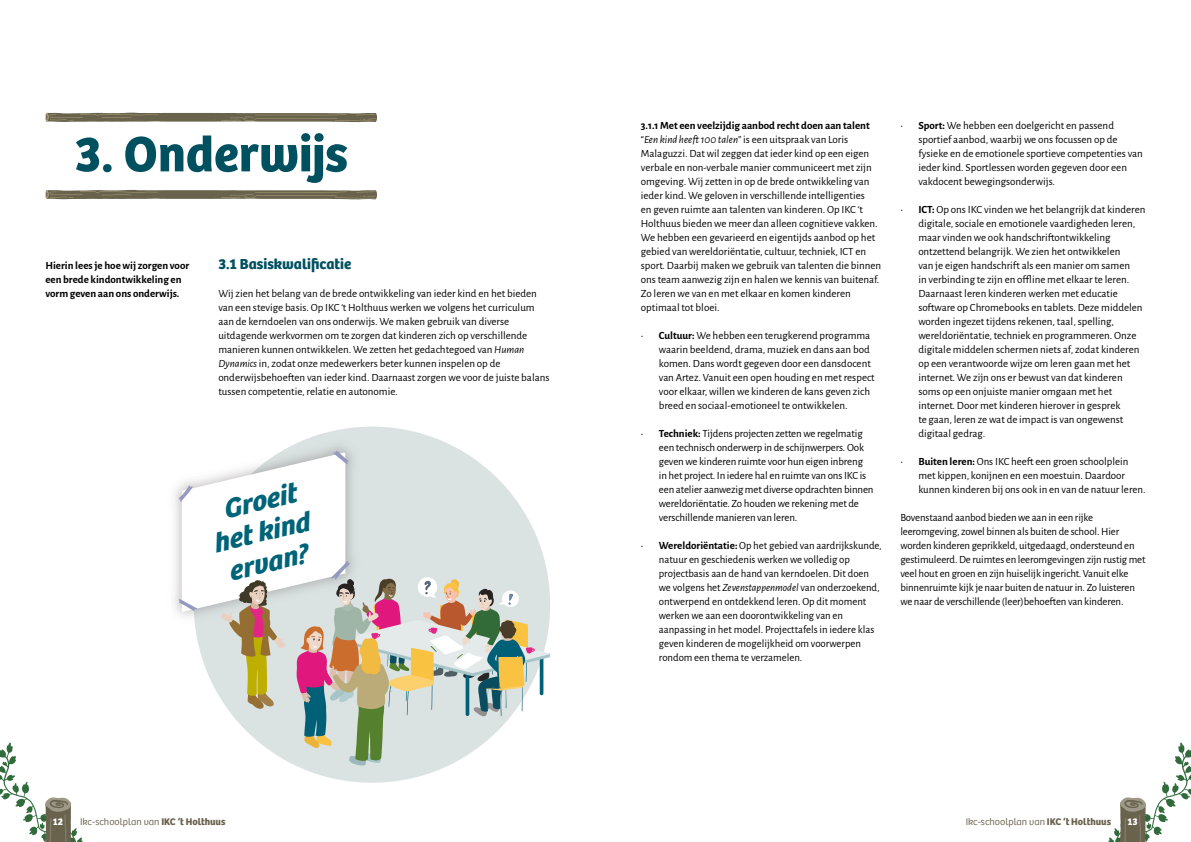
<style>
.page{position:relative;width:1191px;height:842px;background:#fff}
.page>*{position:absolute;margin:0;border:0;box-sizing:border-box;transform-origin:0 0}
.t1{font:700 51.6px "Bree";color:#005060}
.t2{font:italic 700 28.2px/30.7px "Bree";color:#006479;text-align:center}
.t3{font:700 15px "Bree";color:#005060}
.t4{font:11px/14px "Alegreya Sans";color:#000}
.t5{font:700 11px/14px "Alegreya Sans";color:#000}
.t6{font:300 10px "Bree";color:#69624d}
.t7{font:700 10px "Bree";color:#fff}
.s1{font-style:italic}
.s2{font-weight:700}
</style>
<div class="page">
<svg style="left:45px;top:190px;width:332px;height:9px;background:#766f59"></svg>
<svg style="left:45px;top:113px;width:332px;height:9px;background:#766f59"></svg>
<div style="left:194px;top:427px;width:356px;height:356px;background:#dbe2e2;border-radius:50%"></div>
<img style="left:174px;top:487px;width:5px;height:126px">
<svg style="left:179px;top:451px;width:371px;height:314px"></svg>
<svg style="left:1108px;top:742px;width:83px;height:100px"></svg>
<svg style="left:0;top:742px;width:83px;height:100px"></svg>
<h1 class="t1" style="left:75px;top:113px;width:275px">3. Onderwijs</h1>
<p class="t5" style="left:45px;top:258px;width:145px">Hierin leesje hoewij zorgen voor een brede kindontwikkeling en vorm geven aan ons onderwijs.</p>
<h3 class="t3" style="left:218px;top:252px;width:134px">3.1 Basiskwalificatie</h3>
<p class="t4" style="left:218px;top:286px;width:332px">Wij zien het belang van de brede ontwikkeling van ieder kind en het bieden van een stevige basis. Op IKC ‘t Holthuus werken we volgens het curriculum aan de kerndoelen van ons onderwijs. We maken gebruik van diverse uitdagende werkvormen om te zorgen dat kinderen zich op verschillende manieren kunnen ontwikkelen. We zetten het gedachtegoed van <span class="s1">Human Dynamics</span> in, zodat onze medewerkers beter kunnen inspelen op de onderwijsbehoeften van ieder kind. Daarnaast zorgen we voor de juiste balans tussen competentie, relatie en autonomie.</p>
<h2 class="t2" style="left:202px;top:496px;width:100px;rotate:-13deg">Groeit het kind ervan?</h2>
<p class="t4" style="left:641px;top:118px;width:242px"><span class="s2">3.1.1Met een veelzijdig aanbod recht doen aan talent </span>“<span class="s1">Een kind heeft 100 talen</span>” is een uitspraak van Loris Malaguzzi. Dat wil zeggen dat ieder kind op een eigen verbale en non-verbale manier communiceert met zijn omgeving. Wij zetten in op de brede ontwikkeling van ieder kind. We geloven in verschillende intelligenties<br>en geven ruimte aan talenten van kinderen. Op IKC ‘t Holthuus bieden we meer dan alleen cognitieve vakken.<br>We hebben een gevarieerd en eigentijds aanbod op het gebied van wereldoriëntatie, cultuur, techniek, ICT en sport. Daarbij maken we gebruik van talenten die binnen ons team aanwezig zijn en halen we kennis van buitenaf.<br>Zo leren we van en met elkaar en komen kinderen optimaal tot bloei.</p>
<p class="t4" style="left:659px;top:328px;width:217px;text-indent:-18px">• <span class="s2">Cultuur:</span> We hebben een terugkerend programma waarin beeldend, drama, muziek en dans aan bod komen. Dans wordt gegeven door een dansdocent van Artez. Vanuit een open houding en met respect voor elkaar, willen we kinderen de kans geven zich breed en sociaal-emotioneel te ontwikkelen.</p>
<p class="t4" style="left:659px;top:426px;width:216px;text-indent:-18px">• <span class="s2">Techniek:</span> Tijdens projecten zetten we regelmatig een technisch onderwerp in de schijnwerpers. Ook geven we kinderen ruimte voor hun eigen inbreng in het project. In iedere hal en ruimte van ons IKC is een atelier aanwezig met diverse opdrachten binnen wereldoriëntatie. Zo houden we rekening met de verschillende manieren van leren.</p>
<p class="t4" style="left:659px;top:538px;width:224px;text-indent:-18px">• <span class="s2">Wereldoriëntatie:</span>Op het gebied van aardrijkskunde, natuur en geschiedenis werken we volledig op projectbasis aan de hand van kerndoelen. Dit doen we volgens het <span class="s1">Zevenstappenmodel</span> van onderzoekend, ontwerpend en ontdekkend leren. Op dit moment werken we aan een doorontwikkeling van en aanpassing in het model. Projecttafels in iedere klas geven kinderen de mogelijkheid om voorwerpen rondom een thema te verzamelen.</p>
<p class="t4" style="left:918px;top:118px;width:226px;text-indent:-18px">• <span class="s2">Sport:</span> We hebben een doelgericht en passend sportief aanbod, waarbij we ons focussen op de fysieke en de emotionele sportieve competenties van ieder kind. Sportlessen worden gegeven door een vakdocent bewegingsonderwijs.</p>
<p class="t4" style="left:918px;top:202px;width:229px;text-indent:-18px">• <span class="s2">ICT:</span>Op ons IKC vinden we het belangrijk dat kinderen digitale, sociale en emotionele vaardigheden leren, maar vinden we ook handschriftontwikkeling ontzettend belangrijk. We zien het ontwikkelen<br>van je eigen handschrift als een manier om samen<br>in verbinding te zijn en offline met elkaar te leren.<br>Daarnaast leren kinderen werken met educatie software op Chromebooks en tablets. Deze middelen worden ingezet tijdens rekenen, taal, spelling, wereldoriëntatie, techniek en programmeren. Onze digitale middelen schermen niets af, zodat kinderen op een verantwoorde wijze om leren gaan met het internet. We zijn ons er bewust van dat kinderen soms op een onjuiste manier omgaan met het internet. Door met kinderen hierover in gesprek<br>te gaan, leren ze wat de impact is van ongewenst digitaal gedrag.</p>
<p class="t4" style="left:918px;top:454px;width:229px;text-indent:-18px">• <span class="s2">Buiten leren:</span>Ons IKC heeft een groen schoolplein met kippen, konijnen en een moestuin. Daardoor kunnen kinderen bij ons ook in en van de natuur leren.</p>
<p class="t4" style="left:900px;top:510px;width:247px">Bovenstaand aanbod bieden we aan in een rijke leeromgeving, zowel binnen als buiten de school. Hier worden kinderen geprikkeld, uitgedaagd, ondersteund en gestimuleerd. De ruimtes en leeromgevingen zijn rustig met veel hout en groen en zijn huiselijk ingericht. Vanuit elke binnenruimte kijk je naar buiten de natuur in. Zo luisteren we naar de verschillende (leer)behoeften van kinderen.</p>
<p class="t7" style="left:53px;top:813px;width:12px">12</p>
<p class="t6" style="left:80px;top:814px;width:147px">Ikc-schoolplan van <span class="s2">IKC ‘t Holthuus</span></p>
<p class="t6" style="left:965px;top:814px;width:147px">Ikc-schoolplan van <span class="s2">IKC ‘t Holthuus</span></p>
<p class="t7" style="left:1127px;top:813px;width:12px">13</p>
</div>
